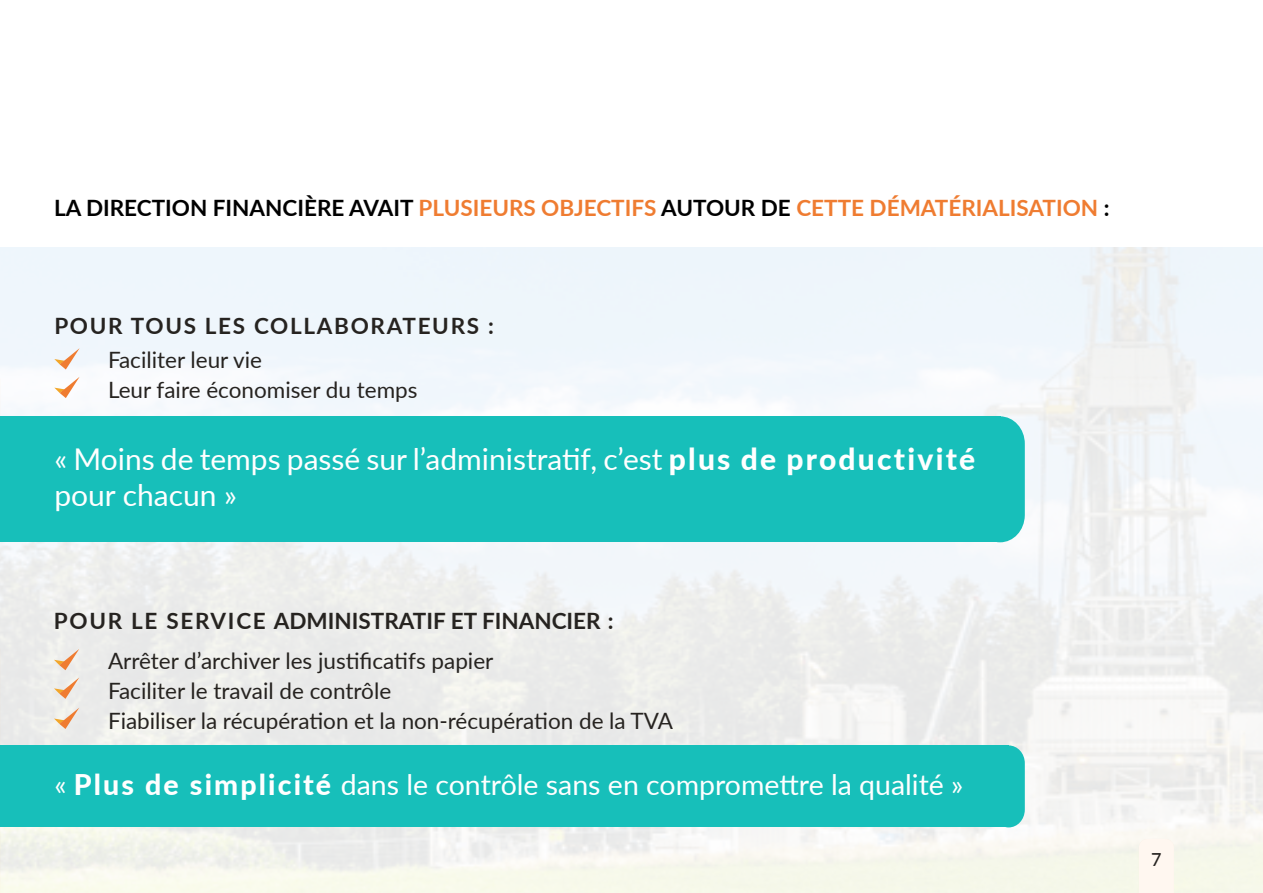
<style>
.page{position:relative;width:1263px;height:893px;background:#fff}
.page>*{position:absolute;margin:0;border:0;box-sizing:border-box;transform-origin:0 0}
.t1{font:30px/36px "Lato";color:#fff}
.t2{font:28.5px "Lato";color:#fff}
.t3{font:22.5px/30px "Lato";color:#262320}
.t4{font:700 22.5px "Lato";color:#ef7c31}
.t5{font:700 22.5px "Lato";color:#262320}
.t6{font:700 22.5px "Lato";letter-spacing:.075em;color:#262320}
.t7{font:500 18px "Lato";color:#262320}
.s1{color:#000}
.s2{font-weight:800}
</style>
<div class="page">
<div style="left:0;top:745px;width:1009px;height:82px;background:#17bfba"></div>
<svg style="left:1009px;top:745px;width:16px;height:82px"></svg>
<div style="left:0;top:416px;width:1000px;height:126px;background:#17bfba"></div>
<svg style="left:1000px;top:416px;width:25px;height:126px;background:#2dc4c0"></svg>
<div style="left:1139px;top:839px;width:35px;height:54px;background:#fff7f0"></div>
<svg style="left:54px;top:348px;width:26px;height:21px"></svg>
<svg style="left:54px;top:649px;width:25px;height:21px"></svg>
<svg style="left:54px;top:377px;width:26px;height:21px"></svg>
<svg style="left:54px;top:677px;width:25px;height:22px"></svg>
<svg style="left:54px;top:708px;width:25px;height:21px"></svg>
<p class="t4" style="left:54px;top:191px;width:1057px"><span class="s1">LA DIRECTION FINANCIÈRE AVAIT</span> PLUSIEURS OBJECTIFS <span class="s1">AUTOUR DE</span> CETTE DÉMATÉRIALISATION <span class="s1">:</span></p>
<p class="t6" style="left:54px;top:309px;width:441px">POUR TOUS LES COLLABORATEURS :</p>
<p class="t3" style="left:108px;top:344px;width:311px">Faciliter leur vie<br>Leur faire économiser du temps</p>
<h1 class="t1" style="left:54px;top:440px;width:922px">« Moins de temps passé sur l’administratif, c’est <span class="s2">plus de productivité </span>pour chacun »</h1>
<p class="t5" style="left:54px;top:604px;width:561px">POUR LE SERVICE ADMINISTRATIF ET FINANCIER :</p>
<p class="t3" style="left:108px;top:645px;width:566px">Arrêter d’archiver les justificatifs papier<br>Faciliter le travail de contrôle<br>Fiabiliser la récupération et la non-récupération de la TVA</p>
<p class="t2" style="left:54px;top:764px;width:910px">« <span class="s2">Plus de simplicité</span> dans le contrôle sans en compromettre la qualité »</p>
<p class="t7" style="left:1151px;top:847px;width:12px">7</p>
<p class="t7" style="left:1151px;top:847px;width:12px">5</p>
</div>
